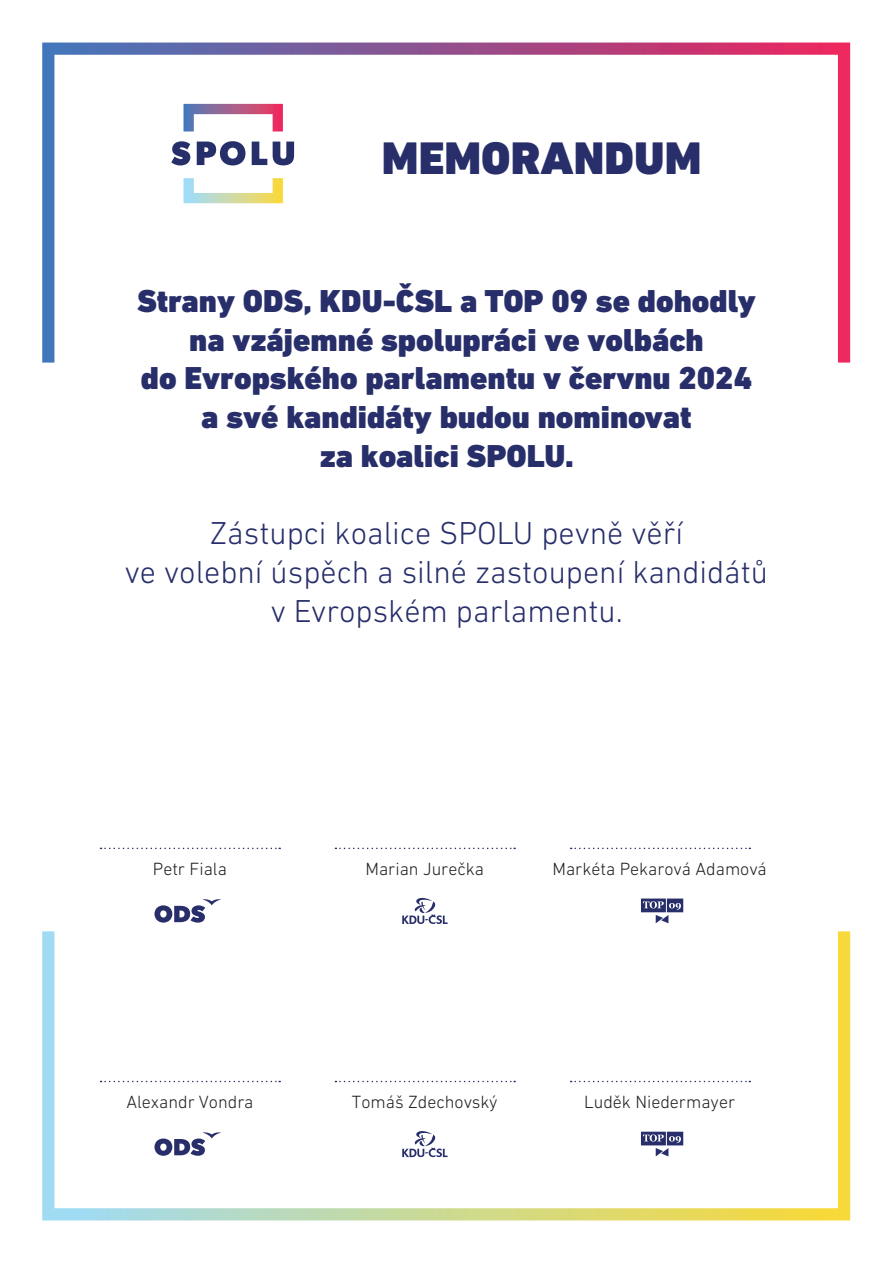
<style>
.page{position:relative;width:893px;height:1263px;background:#fff}
.page>*{position:absolute;margin:0;border:0;box-sizing:border-box;transform-origin:0 0}
.t1{font:900 46.5px "DIN Next W1 G";color:#272e6a}
.t2{font:900 32.25px/38.7px "DIN Next W1 G";color:#272e6a;text-align:center}
.t3{font:300 32.25px/38.7px "DIN Next W1 G";color:#272e6a;text-align:center}
.t4{font:300 18px "DIN Next W1 G";color:#231f20}
</style>
<div class="page">
<svg style="left:42px;top:43px;width:808px;height:320px"></svg>
<svg style="left:42px;top:931px;width:808px;height:289px"></svg>
<svg style="left:101px;top:848px;width:179px;height:1px"></svg>
<svg style="left:335px;top:848px;width:180px;height:1px"></svg>
<svg style="left:571px;top:848px;width:179px;height:1px"></svg>
<svg style="left:641px;top:898px;width:42px;height:25px"></svg>
<svg style="left:154px;top:899px;width:67px;height:24px"></svg>
<svg style="left:402px;top:897px;width:46px;height:27px"></svg>
<svg style="left:101px;top:1081px;width:179px;height:1px"></svg>
<svg style="left:335px;top:1081px;width:180px;height:1px"></svg>
<svg style="left:571px;top:1081px;width:179px;height:1px"></svg>
<svg style="left:641px;top:1132px;width:42px;height:24px"></svg>
<svg style="left:154px;top:1132px;width:67px;height:24px"></svg>
<svg style="left:402px;top:1128px;width:46px;height:29px"></svg>
<h1 class="t1" style="left:382px;top:130px;width:321px">MEMORANDUM</h1>
<p class="t2" style="left:137px;top:282px;width:620px">Strany ODS, KDU-ČSL a TOP 09 se dohodly na vzájemné spolupráci ve volbách<br>do Evropského parlamentu v červnu 2024 a své kandidáty budou nominovat<br>za koalici SPOLU.</p>
<p class="t3" style="left:125px;top:514px;width:645px">Zástupci koalice SPOLU pevně věří<br>ve volební úspěch a silné zastoupení kandidátů v Evropském parlamentu.</p>
<p class="t4" style="left:153px;top:859px;width:76px">Petr Fiala</p>
<p class="t4" style="left:365px;top:859px;width:120px">Marian Jurečka</p>
<p class="t4" style="left:552px;top:859px;width:216px">Markéta Pekarová Adamová</p>
<p class="t4" style="left:126px;top:1092px;width:128px">Alexandr Vondra</p>
<p class="t4" style="left:352px;top:1092px;width:147px">Tomáš Zdechovský</p>
<p class="t4" style="left:584px;top:1092px;width:153px">Luděk Niedermayer</p>
</div>
